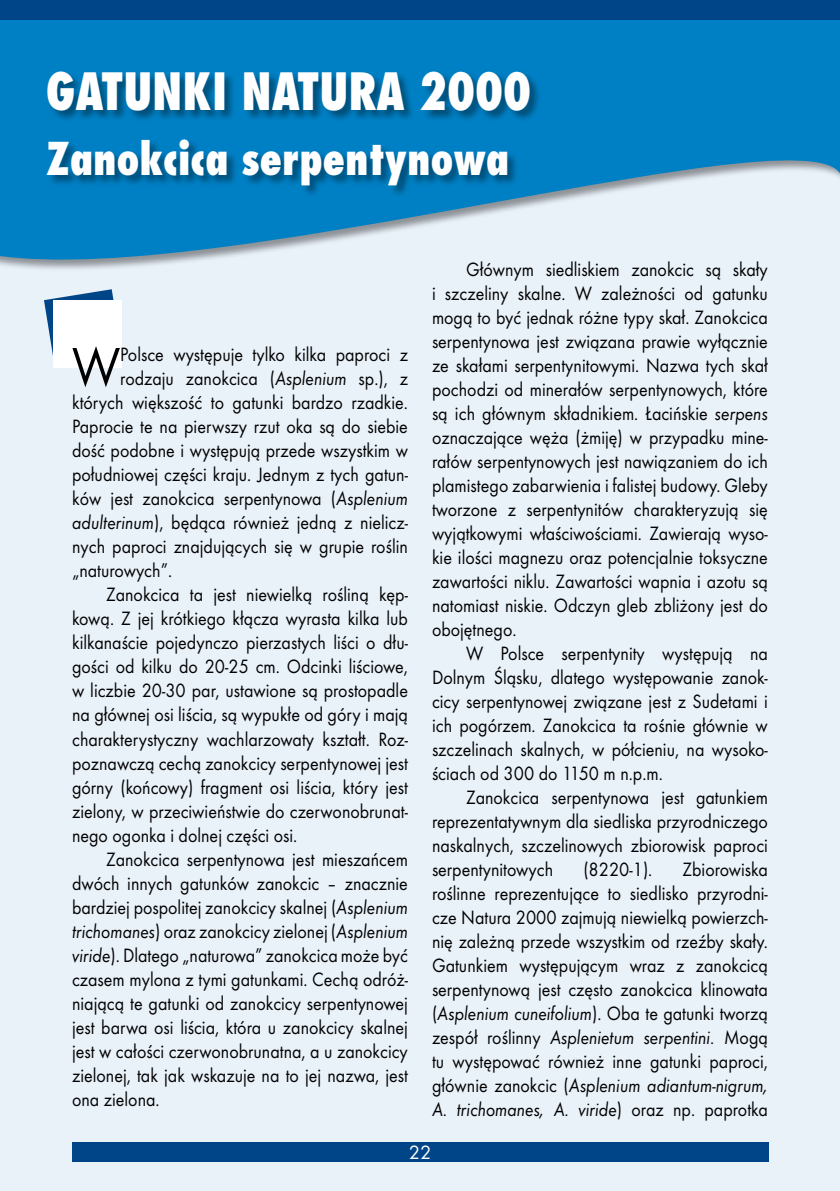
<style>
.page{position:relative;width:840px;height:1191px;background:#fff}
.page>*{position:absolute;margin:0;border:0;box-sizing:border-box;transform-origin:0 0}
.t1{font:56px "Futur TEE";color:#000;scale:.9 1}
.t2{font:800 50px "Fujiyama";color:#fff;scale:.93 1}
.t3{font:800 44px "Fujiyama";color:#fff;scale:.93 1}
.t4{font:20px/24px "Futur TEE";color:#000;text-align:justify;scale:.9 1}
.t5{font:20px "Futur TEE";color:#fff}
.s1{font-style:italic}
</style>
<div class="page">
<div style="left:0;top:0;width:839px;height:1191px;background:#e9f1f9"></div>
<hr style="left:839px;top:0;width:1px;height:1191px;background:#e9f1f9">
<svg style="left:44px;top:303px;width:9px;height:53px"></svg>
<div style="left:53px;top:300px;width:69px;height:67px;background:#fff"></div>
<svg style="left:0;top:20px;width:839px;height:283px;fill:#0080c4"></svg>
<div style="left:46px;top:71px;width:496px;height:127px;background:#000;opacity:.4"></div>
<div style="left:833px;top:0;width:6px;height:20px;background:#004588"></div>
<div style="left:0;top:0;width:833px;height:20px;background:#004588"></div>
<div style="left:72px;top:1141px;width:695px;height:20px;background:#004588"></div>
<svg style="left:839px;top:0;width:1px;height:20px"></svg>
<h2 class="t2" style="left:46px;top:59px;width:523px">GATUNKI NATURA 2000</h2>
<h3 class="t3" style="left:46px;top:129px;width:499px">Zanokcica serpentynowa</h3>
<h1 class="t1" style="left:72px;top:333px;width:55px">W</h1>
<p class="t4" style="left:120px;top:342px;width:321px">Polsce występuje tylko kilka paproci z</p>
<p class="t4" style="left:120px;top:366px;width:321px">rodzaju zanokcica (<span class="s1">Asplenium</span> sp.), z</p>
<p class="t4" style="left:72px;top:390px;width:374px">których większość to gatunki bardzo rzadkie.</p>
<p class="t4" style="left:72px;top:414px;width:374px">Paprocie te na pierwszy rzut oka są do siebie</p>
<p class="t4" style="left:72px;top:438px;width:374px">dość podobne i występują przede wszystkim w</p>
<p class="t4" style="left:72px;top:462px;width:374px">południowej części kraju. Jednym z tych gatun-</p>
<p class="t4" style="left:72px;top:486px;width:374px">ków jest zanokcica serpentynowa (<span class="s1">Asplenium</span></p>
<p class="t4" style="left:72px;top:510px;width:374px"><span class="s1">adulterinum</span>), będąca również jedną z nielicz-</p>
<p class="t4" style="left:72px;top:534px;width:374px">nych paproci znajdujących się w grupie roślin</p>
<p class="t4" style="left:72px;top:558px;width:113px">„naturowych”.</p>
<p class="t4" style="left:106px;top:582px;width:337px">Zanokcica ta jest niewielką rośliną kęp-</p>
<p class="t4" style="left:72px;top:606px;width:374px">kową. Z jej krótkiego kłącza wyrasta kilka lub</p>
<p class="t4" style="left:72px;top:630px;width:374px">kilkanaście pojedynczo pierzastych liści o dłu-</p>
<p class="t4" style="left:72px;top:654px;width:374px">gości od kilku do 20-25 cm. Odcinki liściowe,</p>
<p class="t4" style="left:72px;top:678px;width:374px">w liczbie 20-30 par, ustawione są prostopadle</p>
<p class="t4" style="left:72px;top:702px;width:374px">na głównej osi liścia, są wypukłe od góry i mają</p>
<p class="t4" style="left:72px;top:726px;width:374px">charakterystyczny wachlarzowaty kształt. Roz-</p>
<p class="t4" style="left:72px;top:750px;width:374px">poznawczą cechą zanokcicy serpentynowej jest</p>
<p class="t4" style="left:72px;top:774px;width:374px">górny (końcowy) fragment osi liścia, który jest</p>
<p class="t4" style="left:72px;top:798px;width:374px">zielony, w przeciwieństwie do czerwonobrunat-</p>
<p class="t4" style="left:72px;top:822px;width:251px">nego ogonka i dolnej części osi.</p>
<p class="t4" style="left:106px;top:846px;width:337px">Zanokcica serpentynowa jest mieszańcem</p>
<p class="t4" style="left:72px;top:870px;width:374px">dwóch innych gatunków zanokcic – znacznie</p>
<p class="t4" style="left:72px;top:894px;width:374px">bardziej pospolitej zanokcicy skalnej (<span class="s1">Asplenium</span></p>
<p class="t4" style="left:72px;top:918px;width:374px"><span class="s1">trichomanes</span>) oraz zanokcicy zielonej (<span class="s1">Asplenium</span></p>
<p class="t4" style="left:72px;top:942px;width:374px"><span class="s1">viride</span>). Dlatego „naturowa” zanokcica może być</p>
<p class="t4" style="left:72px;top:966px;width:374px">czasem mylona z tymi gatunkami. Cechą odróż-</p>
<p class="t4" style="left:72px;top:990px;width:374px">niającą te gatunki od zanokcicy serpentynowej</p>
<p class="t4" style="left:72px;top:1014px;width:374px">jest barwa osi liścia, która u zanokcicy skalnej</p>
<p class="t4" style="left:72px;top:1038px;width:374px">jest w całości czerwonobrunatna, a u zanokcicy</p>
<p class="t4" style="left:72px;top:1062px;width:374px">zielonej, tak jak wskazuje na to jej nazwa, jest</p>
<p class="t4" style="left:72px;top:1086px;width:99px">ona zielona.</p>
<p class="t4" style="left:432px;top:257px;width:374px;text-indent:34px">Głównym siedliskiem zanokcic są skały i szczeliny skalne. W zależności od gatunku mogą to być jednak różne typy skał. Zanokcica serpentynowa jest związana prawie wyłącznie ze skałami serpentynitowymi. Nazwa tych skał pochodzi od minerałów serpentynowych, które są ich głównym składnikiem. Łacińskie <span class="s1">serpens </span>oznaczające węża (żmiję) w przypadku mine&shy;rałów serpentynowych jest nawiązaniem do ich plamistego zabarwienia i falistej budowy. Gleby tworzone z serpentynitów charakteryzują się wyjątkowymi właściwościami. Zawierają wyso&shy;kie ilości magnezu oraz potencjalnie toksyczne zawartości niklu. Zawartości wapnia i azotu są natomiast niskie. Odczyn gleb zbliżony jest do obojętnego.</p>
<p class="t4" style="left:432px;top:641px;width:374px;text-indent:34px">W Polsce serpentynity występują na Dolnym Śląsku, dlatego występowanie zanok&shy;cicy serpentynowej związane jest z Sudetami i ich pogórzem. Zanokcica ta rośnie głównie w szczelinach skalnych, w półcieniu, na wysoko&shy;ściach od 300 do 1150 m n.p.m.</p>
<p class="t4" style="left:432px;top:785px;width:374px;text-indent:34px">Zanokcica serpentynowa jest gatunkiem reprezentatywnym dla siedliska przyrodniczego naskalnych, szczelinowych zbiorowisk paproci serpentynitowych</p>
<p class="t4" style="left:583px;top:857px;width:78px">(8220-1).</p>
<p class="t4" style="left:432px;top:857px;width:374px;text-indent:250px">Zbiorowiska roślinne reprezentujące to siedlisko przyrodni&shy;cze Natura 2000 zajmują niewielką powierzch&shy;nię zależną przede wszystkim od rzeźby skały.<br>Gatunkiem występującym wraz z zanokcicą serpentynową jest często zanokcica klinowata (<span class="s1">Asplenium cuneifolium</span>). Oba te gatunki tworzą zespół roślinny <span class="s1">Asplenietum serpentini.</span> Mogą tu występować również inne gatunki paproci, głównie zanokcic (<span class="s1">Asplenium adiantum-nigrum, A. trichomanes, A. viride</span>) oraz np. paprotka</p>
<p class="t5" style="left:408px;top:1140px;width:24px">22</p>
</div>
